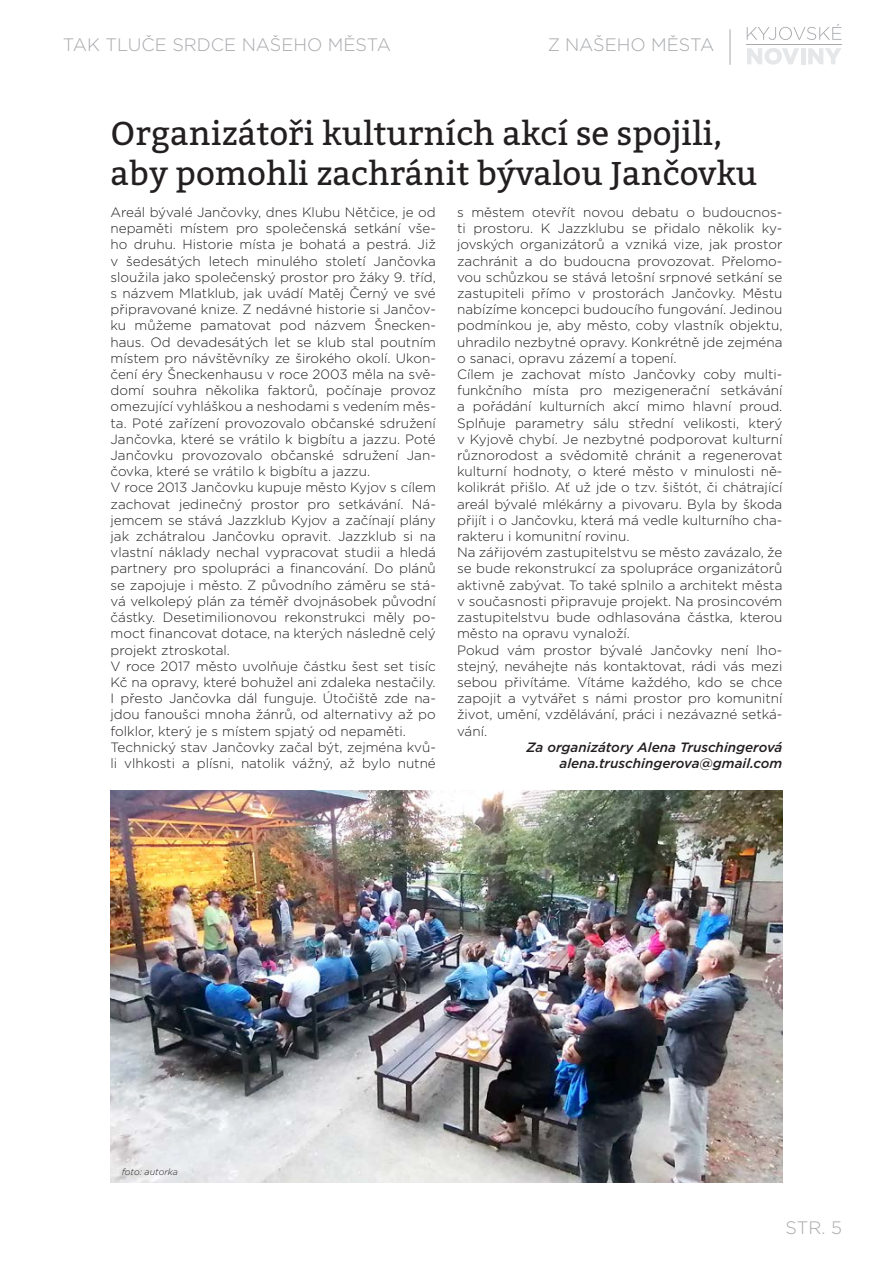
<style>
.page{position:relative;width:893px;height:1263px;background:#fff}
.page>*{position:absolute;margin:0;border:0;box-sizing:border-box;transform-origin:0 0}
.t1{font:33px/39.6px "Bitter";color:#231f20}
.t2{font:300 18px "Gotham";color:#a8a9ad}
.t3{font:300 13.5px/16.2px "Gotham";color:#231f20}
.t4{font:italic 500 13.5px/16.2px "Gotham";color:#231f20;text-align:right}
.t5{font:italic 300 9px "Gotham";color:#231f20}
</style>
<div class="page">
<hr style="left:730px;top:29px;width:1px;height:36px;background:#a8a9ad">
<svg style="left:747px;top:24px;width:94px;height:16px"></svg>
<svg style="left:747px;top:48px;width:52px;height:17px"></svg>
<hr style="left:801px;top:48px;width:4px;height:16px;background:#e6e7e9">
<svg style="left:808px;top:48px;width:33px;height:16px"></svg>
<hr style="left:747px;top:44px;width:95px;height:1px;background:#a8a9ad">
<img style="left:111px;top:791px;width:671px;height:391px">
<h2 class="t2" style="left:63px;top:34px;width:330px">TAK TLUČE SRDCE NAŠEHO MĚSTA</h2>
<h2 class="t2" style="left:547px;top:34px;width:169px">Z NAŠEHO MĚSTA</h2>
<h1 class="t1" style="left:111px;top:114px;width:648px">Organizátoři kulturních akcí se spojili, aby pomohli zachránit bývalou Jančovku</h1>
<p class="t3" style="left:111px;top:204px;width:327px">Areál bývalé Jančovky, dnes Klubu Nětčice, je od nepaměti místem pro společenská setkání vše&shy;ho druhu. Historie místa je bohatá a pestrá. Již v šedesátých letech minulého století Jančovka sloužila jako společenský prostor pro žáky 9. tříd, s názvem Mlatklub, jak uvádí Matěj Černý ve své připravované knize. Z nedávné historie si Jančov&shy;ku můžeme pamatovat pod názvem Šnecken&shy;haus. Od devadesátých let se klub stal poutním místem pro návštěvníky ze širokého okolí. Ukon&shy;čení éry Šneckenhausu v roce 2003 měla na svě&shy;domí souhra několika faktorů, počínaje provoz omezující vyhláškou a neshodami s vedením měs&shy;ta. Poté zařízení provozovalo občanské sdružení Jančovka, které se vrátilo k bigbítu a jazzu. Poté Jančovku provozovalo občanské sdružení Jan&shy;čovka, které se vrátilo k bigbítu a jazzu.<br>V roce 2013 Jančovku kupuje město Kyjov s cílem zachovat jedinečný prostor pro setkávání. Ná&shy;jemcem se stává Jazzklub Kyjov a začínají plány jak zchátralou Jančovku opravit. Jazzklub si na vlastní náklady nechal vypracovat studii a hledá partnery pro spolupráci a financování. Do plánů se zapojuje i město. Z původního záměru se stá&shy;vá velkolepý plán za téměř dvojnásobek původní částky. Desetimilionovou rekonstrukci měly po&shy;moct financovat dotace, na kterých následně celý projekt ztroskotal.<br>V roce 2017 město uvolňuje částku šest set tisíc Kč na opravy, které bohužel ani zdaleka nestačily.<br>I přesto Jančovka dál funguje. Útočiště zde na&shy;jdou fanoušci mnoha žánrů, od alternativy až po folklor, který je s místem spjatý od nepaměti.<br>Technický stav Jančovky začal být, zejména kvů&shy;li vlhkosti a plísni, natolik vážný, až bylo nutné</p>
<p class="t3" style="left:457px;top:204px;width:327px">s městem otevřít novou debatu o budoucnos&shy;ti prostoru. K Jazzklubu se přidalo několik ky&shy;jovských organizátorů a vzniká vize, jak prostor zachránit a do budoucna provozovat. Přelomo&shy;vou schůzkou se stává letošní srpnové setkání se zastupiteli přímo v prostorách Jančovky. Městu nabízíme koncepci budoucího fungování. Jedinou podmínkou je, aby město, coby vlastník objektu, uhradilo nezbytné opravy. Konkrétně jde zejména o sanaci, opravu zázemí a topení.<br>Cílem je zachovat místo Jančovky coby multi&shy;funkčního místa pro mezigenerační setkávání a pořádání kulturních akcí mimo hlavní proud.<br>Splňuje parametry sálu střední velikosti, který v Kyjově chybí. Je nezbytné podporovat kulturní různorodost a svědomitě chránit a regenerovat kulturní hodnoty, o které město v minulosti ně&shy;kolikrát přišlo. Ať už jde o tzv. šištót, či chátrající areál bývalé mlékárny a pivovaru. Byla by škoda přijít i o Jančovku, která má vedle kulturního cha&shy;rakteru i komunitní rovinu.<br>Na zářijovém zastupitelstvu se město zavázalo, že se bude rekonstrukcí za spolupráce organizátorů aktivně zabývat. To také splnilo a architekt města v současnosti připravuje projekt. Na prosincovém zastupitelstvu bude odhlasována částka, kterou město na opravu vynaloží.<br>Pokud vám prostor bývalé Jančovky není lho&shy;stejný, neváhejte nás kontaktovat, rádi vás mezi sebou přivítáme. Vítáme každého, kdo se chce zapojit a vytvářet s námi prostor pro komunitní život, umění, vzdělávání, práci i nezávazné setká&shy;vání.</p>
<p class="t4" style="left:526px;top:739px;width:258px">Za organizátory Alena Truschingerová alena.truschingerova@gmail.com</p>
<p class="t5" style="left:122px;top:1165px;width:58px">foto: autorka</p>
<h2 class="t2" style="left:785px;top:1216px;width:58px">STR. 5</h2>
</div>
